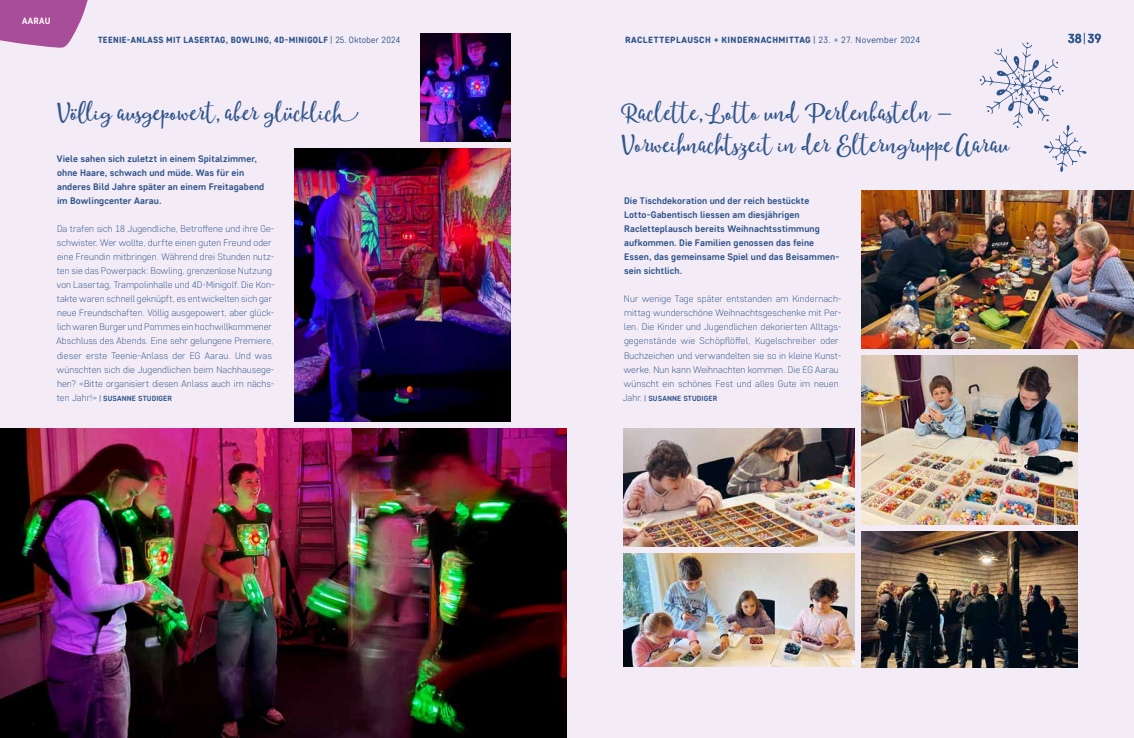
<style>
.page{position:relative;width:1134px;height:738px;background:#fff}
.page>*{position:absolute;margin:0;border:0;box-sizing:border-box;transform-origin:0 0}
.t1{font:28px/32px "Moments";color:#2f558b}
.t2{font:700 13px "Core Sans DS55";color:#2f558b}
.t3{font:300 9.5px/14px "Core Sans DS25";letter-spacing:.01em;color:#2f558b}
.t4{font:700 9.5px/14px "Core Sans DS55";letter-spacing:.01em;color:#2f558b}
.t5{font:800 9px "Core Sans DS65";letter-spacing:.04em;color:#2f558b;scale:.94 1}
.t6{font:800 9px "Core Sans DS65";letter-spacing:.04em;color:#2f558b}
.t7{font:700 condensed 9px "Corp Sans Rd";letter-spacing:.035em;color:#fff}
.t8{font:700 7.5px "Core Sans DS55";letter-spacing:.015em;color:#2f558b}
.s1{font-family:"Core Sans DS35";font-weight:400}
.s2{font-family:"Core Sans DS25";font-weight:300}
.s3{font-family:"Core Sans DS25";font-weight:300;font-size:9.5px}
</style>
<div class="page">
<div style="left:567px;top:0;width:567px;height:737px;background:#f3ebf5"></div>
<div style="left:0;top:0;width:567px;height:737px;background:#f3ebf5"></div>
<img style="left:295px;top:148px;width:215px;height:273px">
<img style="left:862px;top:190px;width:272px;height:158px">
<img style="left:862px;top:355px;width:215px;height:169px">
<img style="left:862px;top:531px;width:215px;height:135px">
<img style="left:624px;top:428px;width:231px;height:118px">
<img style="left:624px;top:553px;width:231px;height:113px">
<img style="left:420px;top:34px;width:90px;height:107px">
<img style="left:0;top:428px;width:567px;height:309px">
<svg style="left:980px;top:42px;width:106px;height:130px"></svg>
<svg style="left:0;top:0;width:88px;height:48px"></svg>
<p class="t7" style="left:22px;top:15px;width:30px">A RAU</p>
<p class="t7" style="left:22px;top:15px;width:28px">BASEL</p>
<p class="t5" style="left:98px;top:34px;width:323px">TEENIE-ANLASS MIT LASERTAG, BOWLING, 4D-MINIGOLF <span class="s1">| 25. Oktober 2024</span></p>
<p class="t6" style="left:625px;top:34px;width:296px">RACLETTEPLAUSCH + KINDERNACHMITTAG <span class="s1">| 23. + 27. November 2024</span></p>
<h2 class="t2" style="left:1068px;top:30px;width:35px">38 <span class="s2">|</span>39</h2>
<h1 class="t1" style="left:57px;top:98px;width:303px">Völlig ausgepowert, aber glücklich</h1>
<h1 class="t1" style="left:621px;top:98px;width:390px">Raclette, Lotto und Perlenbasteln –<br>Vorweihnachtszeit in der Elterngruppe Aarau</h1>
<p class="t4" style="left:57px;top:151px;width:209px">Viele sahen sich zuletzt in einem Spitalzimmer, ohne Haare, schwach und müde. Was für ein anderes Bild Jahre später an einem Freitagabend im Bowlingcenter Aarau.</p>
<p class="t3" style="left:57px;top:221px;width:220px">Da trafen sich 18 Jugendliche, Betroffene und ihre Ge&shy;schwister. Wer wollte, durfte einen guten Freund oder eine Freundin mitbringen. Während drei Stunden nutz&shy;ten sie das Powerpack: Bowling, grenzenlose Nutzung von Lasertag, Trampolinhalle und 4D-Minigolf. Die Kon&shy;takte waren schnell geknüpft, es entwickelten sich gar neue Freundschaften. Völlig ausgepowert, aber glück&shy;lich waren Burger und Pommes ein hochwillkommener Abschluss des Abends. Eine sehr gelungene Premiere, dieser erste Teenie-Anlass der EG Aarau. Und was wünschten sich die Jugendlichen beim Nachhausege&shy;hen? «Bitte organisiert diesen Anlass auch im nächs-</p>
<p class="t8" style="left:57px;top:392px;width:117px"><span class="s3">ten Jahr!»</span> <span class="s1">|</span> SUSANNE STUDIGER</p>
<p class="t4" style="left:624px;top:193px;width:217px">Die Tischdekoration und der reich bestückte Lotto-Gabentisch liessen am diesjährigen Racletteplausch bereits Weihnachtsstimmung aufkommen. Die Familien genossen das feine Essen, das gemeinsame Spiel und das Beisammen&shy;sein sichtlich.</p>
<p class="t3" style="left:624px;top:291px;width:219px">Nur wenige Tage später entstanden am Kindernach&shy;mittag wunderschöne Weihnachtsgeschenke mit Per&shy;len. Die Kinder und Jugendlichen dekorierten Alltags&shy;gegenstände wie Schöpflöffel, Kugelschreiber oder Buchzeichen und verwandelten sie so in kleine Kunst&shy;werke. Nun kann Weihnachten kommen. Die EG Aarau wünscht ein schönes Fest und alles Gute im neuen</p>
<p class="t8" style="left:623px;top:392px;width:96px"><span class="s3">Jahr.</span> <span class="s1">|</span> SUSANNE STUDIGER</p>
</div>
